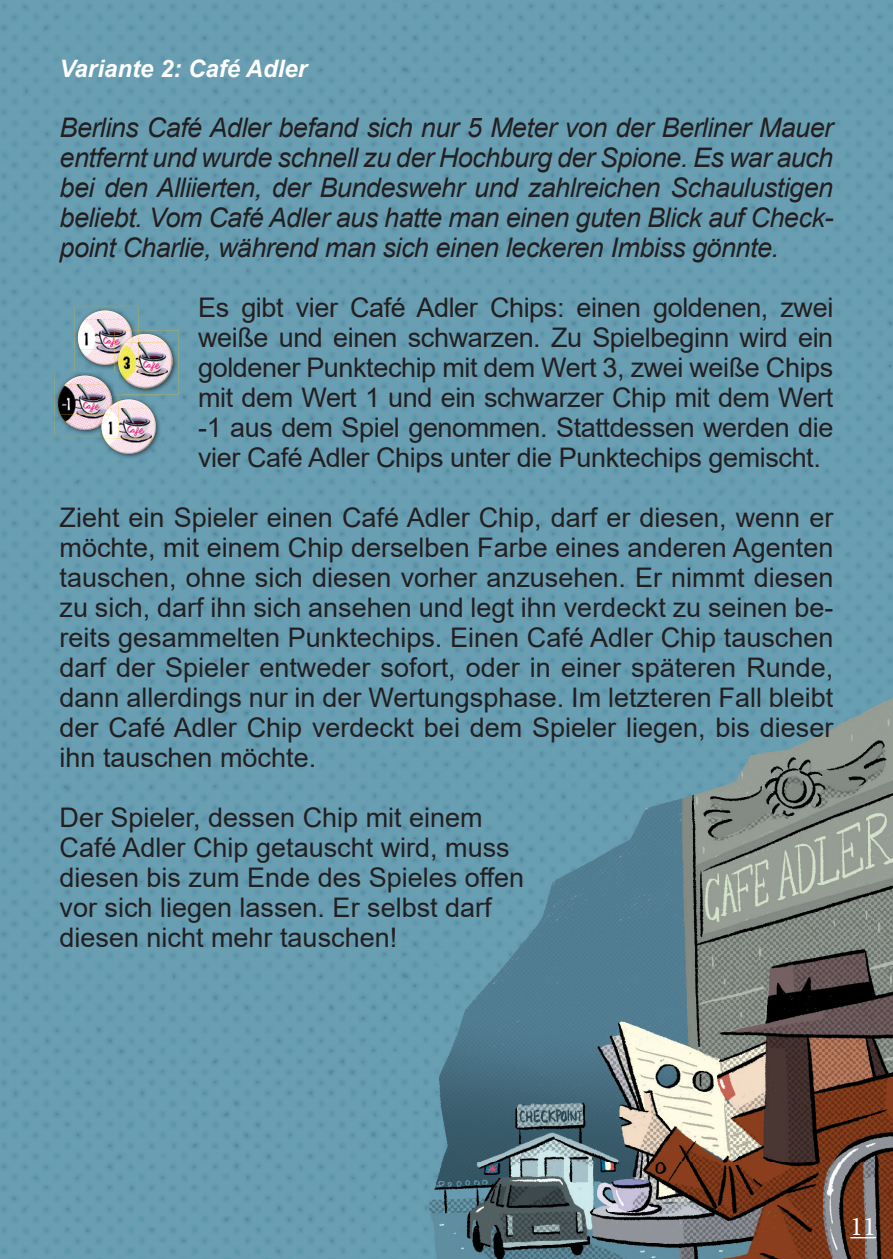
<style>
.page{position:relative;width:893px;height:1259px;background:#fff}
.page>*{position:absolute;margin:0;border:0;box-sizing:border-box;transform-origin:0 0}
.t1{font:27px/30px "Arial";color:#231f20;text-align:justify}
.t2{font:italic 27px/30px "Arial";letter-spacing:-.02em;color:#231f20;text-align:justify}
.t3{font:27px "Minion Pro";color:#fff}
.t4{font:italic 700 24px "Arial";color:#fff}
</style>
<div class="page">
<img style="left:0;top:0;width:893px;height:1259px">
<img style="left:366px;top:682px;width:527px;height:577px">
<svg style="left:850px;top:1237px;width:26px;height:1px"></svg>
<img style="left:54px;top:372px;width:64px;height:64px">
<img style="left:65px;top:375px;width:40px;height:9px">
<img style="left:60px;top:414px;width:29px;height:16px">
<img style="left:58px;top:384px;width:53px;height:30px">
<img style="left:74px;top:307px;width:64px;height:64px">
<svg style="left:95px;top:310px;width:10px;height:2px"></svg>
<img style="left:81px;top:349px;width:26px;height:16px">
<img style="left:78px;top:319px;width:53px;height:30px">
<img style="left:98px;top:396px;width:64px;height:64px">
<img style="left:98px;top:396px;width:20px;height:40px">
<img style="left:98px;top:396px;width:14px;height:5px">
<img style="left:118px;top:399px;width:31px;height:9px">
<img style="left:104px;top:438px;width:32px;height:16px">
<img style="left:103px;top:408px;width:53px;height:30px">
<img style="left:102px;top:427px;width:16px;height:9px">
<svg style="left:98px;top:401px;width:20px;height:26px"></svg>
<img style="left:115px;top:330px;width:64px;height:64px">
<img style="left:115px;top:372px;width:3px;height:22px">
<img style="left:115px;top:330px;width:23px;height:41px">
<img style="left:115px;top:349px;width:3px;height:14px">
<img style="left:115px;top:330px;width:17px;height:19px">
<img style="left:138px;top:334px;width:27px;height:8px">
<img style="left:121px;top:373px;width:29px;height:15px">
<img style="left:120px;top:342px;width:53px;height:31px">
<img style="left:118px;top:362px;width:20px;height:9px">
<svg style="left:118px;top:335px;width:20px;height:27px"></svg>
<p class="t4" style="left:60px;top:53px;width:249px">Variante 2: Café Adler</p>
<p class="t2" style="left:60px;top:113px;width:775px">Berlins Café Adler befand sich nur 5 Meter von der Berliner Mauer entfernt und wurde schnell zu der Hochburg der Spione. Es war auch bei den Alliierten, der Bundeswehr und zahlreichen Schaulustigen beliebt. Vom Café Adler aus hatte man einen guten Blick auf Check&shy;point Charlie, während man sich einen leckeren Imbiss gönnte.</p>
<p class="t1" style="left:198px;top:292px;width:637px">Es gibt vier Café Adler Chips: einen goldenen, zwei weiße und einen schwarzen. Zu Spielbeginn wird ein goldener Punktechip mit dem Wert 3, zwei weiße Chips mit dem Wert 1 und ein schwarzer Chip mit dem Wert -1 aus dem Spiel genommen. Stattdessen werden die vier Café Adler Chips unter die Punktechips gemischt.</p>
<p class="t1" style="left:60px;top:502px;width:775px">Zieht ein Spieler einen Café Adler Chip, darf er diesen, wenn er möchte, mit einem Chip derselben Farbe eines anderen Agenten tauschen, ohne sich diesen vorher anzusehen. Er nimmt diesen zu sich, darf ihn sich ansehen und legt ihn verdeckt zu seinen be&shy;reits gesammelten Punktechips. Einen Café Adler Chip tauschen darf der Spieler entweder sofort, oder in einer späteren Runde, dann allerdings nur in der Wertungsphase. Im letzteren Fall bleibt der Café Adler Chip verdeckt bei dem Spieler liegen, bis dieser ihn tauschen möchte.</p>
<p class="t1" style="left:60px;top:802px;width:466px;text-align:left">Der Spieler, dessen Chip mit einem Café Adler Chip getauscht wird, muss diesen bis zum Ende des Spieles offen vor sich liegen lassen. Er selbst darf diesen nicht mehr tauschen!</p>
<p class="t3" style="left:850px;top:1208px;width:27px">11</p>
</div>
